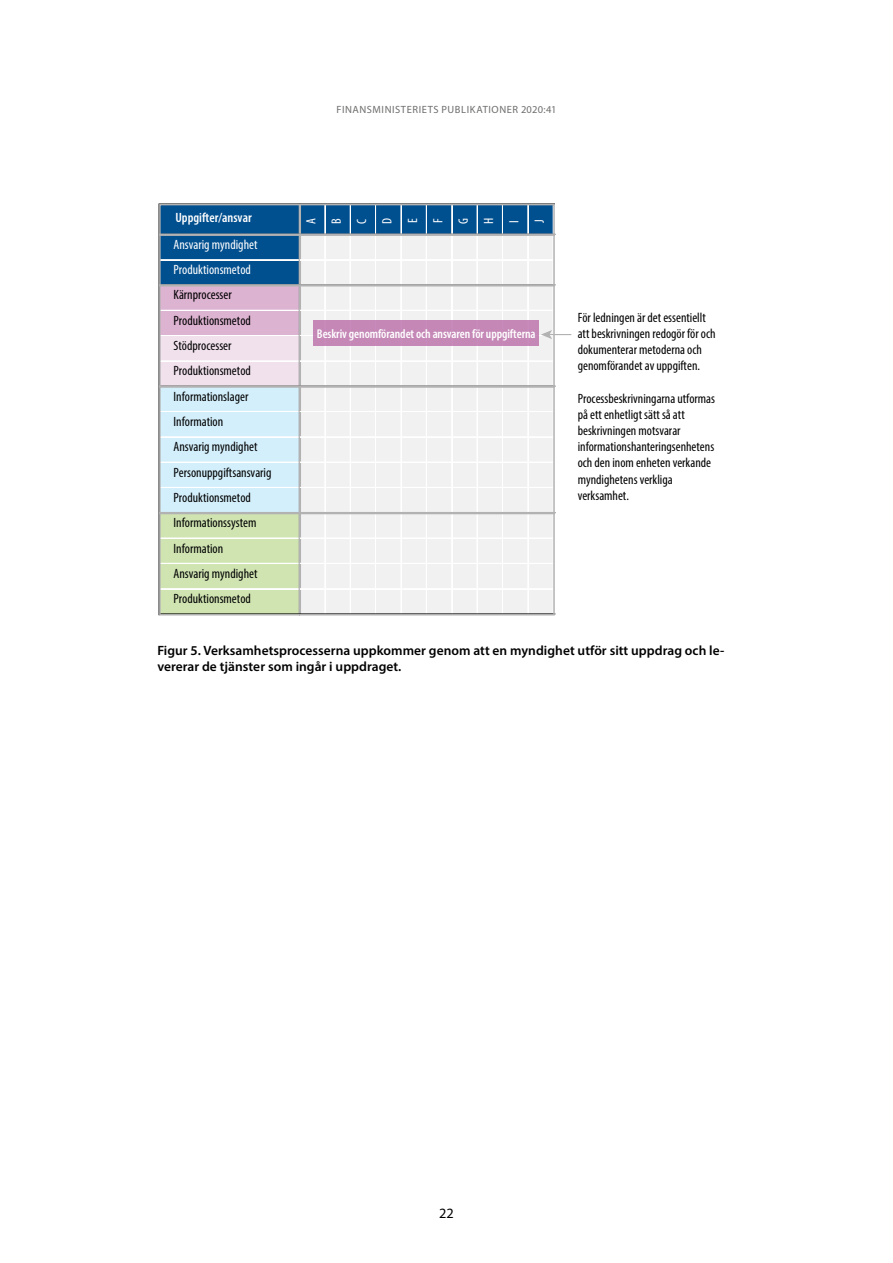
<style>
.page{position:relative;width:893px;height:1263px;background:#fff}
.page>*{position:absolute;margin:0;border:0;box-sizing:border-box;transform-origin:0 0}
.t1{font:14.25px "Myriad Pro";color:#000}
.t2{font:condensed 13.5px/25.3px "Myriad Pro";color:#000}
.kuvateksti{font:600 13.5px/16.5px "Myriad Pro";letter-spacing:.005em;color:#000}
.t3{font:condensed 13.5px/25.3px "Myriad Pro";color:#fff}
.t4{font:600 condensed 12.75px "Myriad Pro";letter-spacing:-.005em;color:#fff}
.t5{font:10.5px "Myriad Pro";letter-spacing:.055em;color:#6e6e6d}
.s1{font-weight:600}
.s2{color:#fff}
</style>
<div class="page">
<div style="left:160px;top:205px;width:394px;height:116px;background:#004f8f"></div>
<div style="left:299px;top:234px;width:255px;height:52px;background:#f1f1f1"></div>
<div style="left:160px;top:285px;width:140px;height:51px;background:#ddb3d2"></div>
<div style="left:299px;top:285px;width:255px;height:51px;background:#f1f1f1"></div>
<div style="left:160px;top:335px;width:140px;height:52px;background:#f1e1ed"></div>
<div style="left:299px;top:335px;width:255px;height:52px;background:#f1f1f1"></div>
<div style="left:160px;top:386px;width:140px;height:127px;background:#d3effb"></div>
<div style="left:299px;top:386px;width:255px;height:127px;background:#f1f1f1"></div>
<div style="left:160px;top:513px;width:140px;height:102px;background:#d0e4b2"></div>
<div style="left:299px;top:513px;width:255px;height:102px;background:#f1f1f1"></div>
<hr style="left:325px;top:205px;width:1px;height:117px;background:#fff">
<hr style="left:350px;top:205px;width:1px;height:117px;background:#fff">
<hr style="left:375px;top:205px;width:1px;height:117px;background:#fff">
<hr style="left:376px;top:205px;width:1px;height:117px;background:#fff">
<hr style="left:401px;top:205px;width:1px;height:117px;background:#fff">
<hr style="left:426px;top:205px;width:1px;height:117px;background:#fff">
<hr style="left:451px;top:205px;width:1px;height:117px;background:#fff">
<hr style="left:452px;top:205px;width:1px;height:117px;background:#fff">
<hr style="left:477px;top:205px;width:1px;height:117px;background:#fff">
<hr style="left:502px;top:205px;width:1px;height:117px;background:#fff">
<hr style="left:528px;top:205px;width:1px;height:117px;background:#fff">
<hr style="left:160px;top:259px;width:139px;height:1px;background:#fff">
<hr style="left:160px;top:260px;width:139px;height:1px;background:#fff">
<hr style="left:160px;top:310px;width:139px;height:1px;background:#fff">
<hr style="left:160px;top:335px;width:139px;height:1px;background:#fff">
<hr style="left:160px;top:361px;width:139px;height:1px;background:#fff">
<hr style="left:325px;top:286px;width:1px;height:100px;background:#fff">
<hr style="left:350px;top:286px;width:1px;height:100px;background:#fff">
<hr style="left:375px;top:286px;width:1px;height:100px;background:#fff">
<hr style="left:376px;top:286px;width:1px;height:100px;background:#fff">
<hr style="left:401px;top:286px;width:1px;height:100px;background:#fff">
<hr style="left:426px;top:286px;width:1px;height:100px;background:#fff">
<hr style="left:451px;top:286px;width:1px;height:100px;background:#fff">
<hr style="left:452px;top:286px;width:1px;height:100px;background:#fff">
<hr style="left:477px;top:286px;width:1px;height:100px;background:#fff">
<hr style="left:502px;top:286px;width:1px;height:100px;background:#fff">
<hr style="left:528px;top:286px;width:1px;height:100px;background:#fff">
<hr style="left:160px;top:411px;width:139px;height:1px;background:#fff">
<hr style="left:160px;top:436px;width:139px;height:1px;background:#fff">
<hr style="left:160px;top:437px;width:139px;height:1px;background:#fff">
<hr style="left:160px;top:462px;width:139px;height:1px;background:#fff">
<hr style="left:160px;top:487px;width:139px;height:1px;background:#fff">
<hr style="left:325px;top:387px;width:1px;height:126px;background:#fff">
<hr style="left:350px;top:387px;width:1px;height:126px;background:#fff">
<hr style="left:375px;top:387px;width:1px;height:126px;background:#fff">
<hr style="left:376px;top:387px;width:1px;height:126px;background:#fff">
<hr style="left:401px;top:387px;width:1px;height:126px;background:#fff">
<hr style="left:426px;top:387px;width:1px;height:126px;background:#fff">
<hr style="left:451px;top:387px;width:1px;height:126px;background:#fff">
<hr style="left:452px;top:387px;width:1px;height:126px;background:#fff">
<hr style="left:477px;top:387px;width:1px;height:126px;background:#fff">
<hr style="left:502px;top:387px;width:1px;height:126px;background:#fff">
<hr style="left:528px;top:387px;width:1px;height:126px;background:#fff">
<hr style="left:160px;top:538px;width:139px;height:1px;background:#fff">
<hr style="left:160px;top:563px;width:139px;height:1px;background:#fff">
<hr style="left:160px;top:588px;width:139px;height:1px;background:#fff">
<hr style="left:160px;top:589px;width:139px;height:1px;background:#fff">
<div style="left:299px;top:204px;width:2px;height:411px;border:2px solid #b2b2b3"></div>
<hr style="left:325px;top:513px;width:1px;height:101px;background:#fff">
<hr style="left:350px;top:513px;width:1px;height:101px;background:#fff">
<hr style="left:375px;top:513px;width:1px;height:101px;background:#fff">
<hr style="left:376px;top:513px;width:1px;height:101px;background:#fff">
<hr style="left:401px;top:513px;width:1px;height:101px;background:#fff">
<hr style="left:426px;top:513px;width:1px;height:101px;background:#fff">
<hr style="left:451px;top:513px;width:1px;height:101px;background:#fff">
<hr style="left:452px;top:513px;width:1px;height:101px;background:#fff">
<hr style="left:477px;top:513px;width:1px;height:101px;background:#fff">
<hr style="left:502px;top:513px;width:1px;height:101px;background:#fff">
<hr style="left:528px;top:513px;width:1px;height:101px;background:#fff">
<svg style="left:162px;top:234px;width:390px;height:2px"></svg>
<hr style="left:300px;top:259px;width:255px;height:1px;background:#fff">
<hr style="left:300px;top:260px;width:254px;height:1px;background:#fff">
<svg style="left:162px;top:284px;width:390px;height:2px"></svg>
<hr style="left:300px;top:310px;width:254px;height:1px;background:#fff">
<hr style="left:300px;top:335px;width:254px;height:1px;background:#fff">
<hr style="left:300px;top:361px;width:254px;height:1px;background:#fff">
<svg style="left:162px;top:385px;width:390px;height:3px"></svg>
<hr style="left:300px;top:411px;width:254px;height:1px;background:#fff">
<hr style="left:300px;top:436px;width:255px;height:1px;background:#fff">
<hr style="left:300px;top:437px;width:254px;height:1px;background:#fff">
<hr style="left:300px;top:462px;width:254px;height:1px;background:#fff">
<hr style="left:300px;top:487px;width:254px;height:1px;background:#fff">
<svg style="left:162px;top:512px;width:390px;height:2px"></svg>
<hr style="left:300px;top:538px;width:254px;height:1px;background:#fff">
<hr style="left:300px;top:563px;width:254px;height:1px;background:#fff">
<hr style="left:300px;top:588px;width:255px;height:1px;background:#fff">
<hr style="left:300px;top:589px;width:254px;height:1px;background:#fff">
<div style="left:159px;top:204px;width:396px;height:411px;border:2px solid #b2b2b3"></div>
<svg style="left:541px;top:330px;width:30px;height:9px"></svg>
<div style="left:314px;top:320px;width:225px;height:26px;background:#c487b6"></div>
<p class="t5" style="left:337px;top:103px;width:221px">FINANSMINISTERIETS PUBLIKATIONER 2020:41</p>
<p class="t3" style="left:174px;top:204px;width:85px;line-height:26.8px"><span class="s1">Uppgifter/ansvar<br></span>Ansvarig myndighet</p>
<p class="t2" style="left:174px;top:257px;width:99px"><span class="s2">Produktionsmetod<br></span>Kärnprocesser<br>Produktionsmetod<br>Stödprocesser<br>Produktionsmetod<br>Informationslager<br>Information<br>Ansvarig myndighet<br>Personuppgiftsansvarig<br>Produktionsmetod<br>Informationssystem<br>Information<br>Ansvarig myndighet<br>Produktionsmetod</p>
<p class="t3" style="left:298px;top:224px;width:8px;rotate:-90deg">A<br>B<br>C<br>D<br>E<br>F<br>G<br>H<br>I<br>J</p>
<p class="t4" style="left:317px;top:326px;width:220px">Beskriv genomförandet och ansvaren för uppgifterna</p>
<p class="t2" style="left:578px;top:309px;width:139px;line-height:16.2px">För ledningen är det essentiellt att beskrivningen redogör för och dokumenterar metoderna och genomförandet av uppgiften.</p>
<p class="t2" style="left:578px;top:390px;width:139px;line-height:16.2px">Processbeskrivningarna utformas på ett enhetligt sätt så att beskrivningen motsvarar informationshanteringsenhetens och den inom enheten verkande myndighetens verkliga verksamhet.</p>
<p class="kuvateksti" style="left:157px;top:642px;width:569px">Figur 5. Verksamhetsprocesserna uppkommer genom att en myndighet utför sitt uppdrag och le&shy;vererar de tjänster som ingår i uppdraget.</p>
<p class="t1" style="left:439px;top:1204px;width:16px">22</p>
</div>
